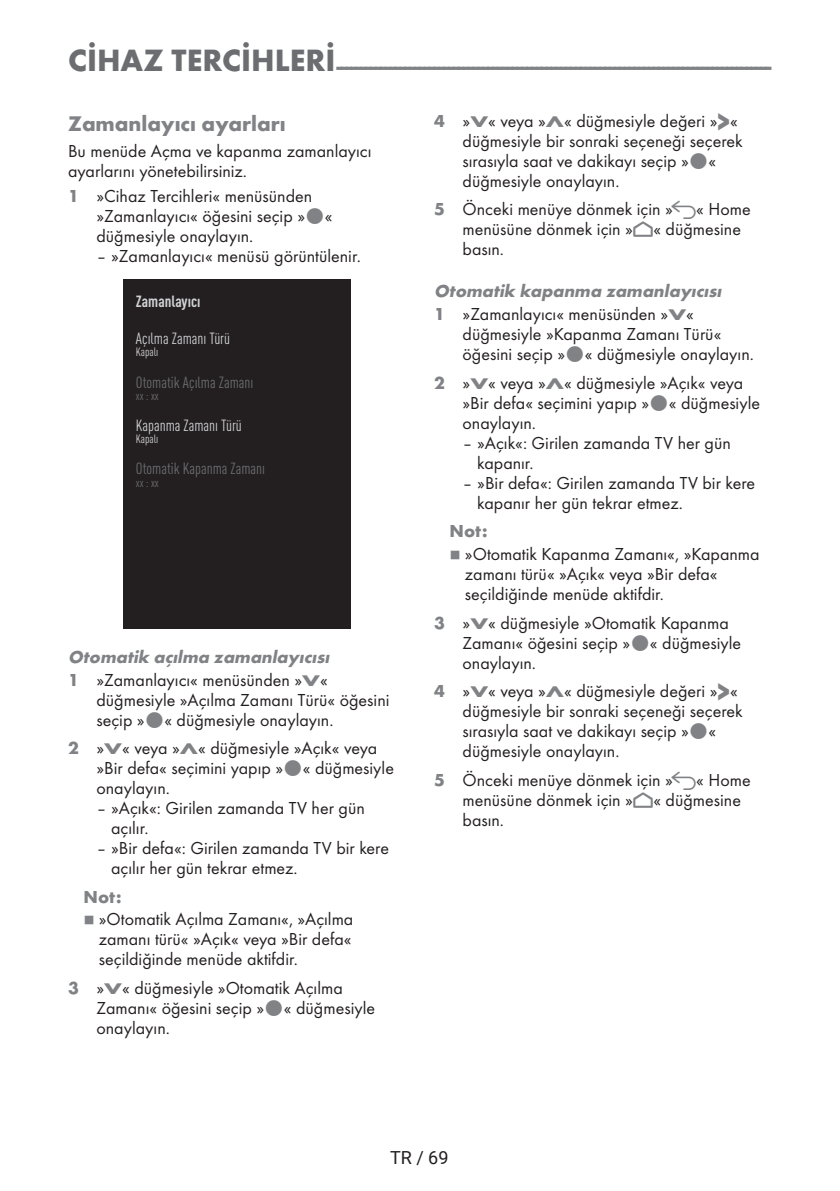
<style>
.page{position:relative;width:840px;height:1191px;background:#fff}
.page>*{position:absolute;margin:0;border:0;box-sizing:border-box;transform-origin:0 0}
.t1{font:700 24px "Futura TOT";color:#808285}
.t2{font:700 22px "Futura TOT";color:#808285}
.t3{font:18px/20px "Futura TOT Boo";color:#231f20}
.t4{font:italic 700 18px "Futura TOT";color:#808285}
.t5{font:700 18px "Futura TOT";letter-spacing:.005em;color:#808285}
.t6{font:18px "Roboto";color:#231f20}
.t7{font:condensed 16px "DIN Pro";color:#6c6d70}
.t8{font:condensed 16px "DIN Pro";color:#d1d2d4}
.t9{font:700 condensed 16px "DIN Pro";color:#d1d2d4}
.t10{font:condensed 12px "DIN Pro";color:#d1d2d4}
.t11{font:condensed 12px "DIN Pro";color:#6c6d70}
.t12{font:8px "Grund Son Se";color:#808285}
.s1{font-size:32px;color:#6c6d70}
.s2{font-family:"Futura TOT";font-weight:700;color:#808285}
.s3{font-family:"Futura TOT";font-weight:700;font-size:16px;color:#808285}
.s4{font-family:"Futura TOT";font-weight:700;font-size:27.2px;color:#808285}
.s5{font-family:"Arcelik TS9 Android";font-size:20px;color:#808285}
.s6{font-family:"Arcelik TS9 Android";font-size:24px;color:#808285}
</style>
<div class="page">
<div style="left:123px;top:279px;width:227px;height:350px;background:#231f20"></div>
<h1 class="t1" style="left:68px;top:51px;width:704px"><span class="s1">CİHAZ TERCİHLERİ</span>------------------------------------------------------------------------------------------</h1>
<p class="t3" style="left:462px;top:111px;width:281px;text-indent:-28px"><span class="s2">4</span> »<span class="s3">V</span>« veya »<span class="s3">Λ</span>« düğmesiyle değeri »<span class="s4">&gt;</span>« düğmesiyle bir sonraki seçeneği seçerek sırasıyla saat ve dakikayı seçip » « düğmesiyle onaylayın.</p>
<p class="t3" style="left:462px;top:199px;width:289px;text-indent:-28px"><span class="s2">5</span> Önceki menüye dönmek için » <span class="s5">r</span>« Home menüsüne dönmek için »<span class="s6">p</span>« düğmesine basın.</p>
<p class="t4" style="left:434px;top:280px;width:292px">Otomatik kapanma zamanlayıcısı</p>
<p class="t3" style="left:462px;top:304px;width:293px;text-indent:-28px"><span class="s2">1</span> »Zamanlayıcı« menüsünden »<span class="s3">V</span>« düğmesiyle »Kapanma Zamanı Türü« öğesini seçip » « düğmesiyle onaylayın.</p>
<p class="t3" style="left:462px;top:372px;width:299px;text-indent:-28px"><span class="s2">2</span> »<span class="s3">V</span>« veya »<span class="s3">Λ</span>« düğmesiyle »Açık« veya »Bir defa« seçimini yapıp » « düğmesiyle onaylayın.</p>
<p class="t3" style="left:477px;top:432px;width:255px;text-indent:-15px">– »Açık«: Girilen zamanda TV her gün kapanır.</p>
<p class="t3" style="left:477px;top:472px;width:279px;text-indent:-15px">– »Bir defa«: Girilen zamanda TV bir kere kapanır her gün tekrar etmez.</p>
<p class="t5" style="left:449px;top:520px;width:40px">Not:</p>
<p class="t12" style="left:449px;top:551px;width:13px">7</p>
<p class="t3" style="left:464px;top:544px;width:296px">»Otomatik Kapanma Zamanı«, »Kapanma zamanı türü« »Açık« veya »Bir defa« seçildiğinde menüde aktifdir.</p>
<p class="t3" style="left:462px;top:612px;width:280px;text-indent:-28px"><span class="s2">3</span> »<span class="s3">V</span>« düğmesiyle »Otomatik Kapanma<br>Zamanı« öğesini seçip » « düğmesiyle onaylayın.</p>
<p class="t3" style="left:462px;top:681px;width:281px;text-indent:-28px"><span class="s2">4</span> »<span class="s3">V</span>« veya »<span class="s3">Λ</span>« düğmesiyle değeri »<span class="s4">&gt;</span>« düğmesiyle bir sonraki seçeneği seçerek sırasıyla saat ve dakikayı seçip » « düğmesiyle onaylayın.</p>
<p class="t3" style="left:462px;top:769px;width:289px;text-indent:-28px"><span class="s2">5</span> Önceki menüye dönmek için » <span class="s5">r</span>« Home menüsüne dönmek için »<span class="s6">p</span>« düğmesine basın.</p>
<p class="t2" style="left:68px;top:110px;width:219px">Zamanlayıcı ayarları</p>
<p class="t3" style="left:68px;top:140px;width:305px">Bu menüde Açma ve kapanma zamanlayıcı ayarlarını yönetebilirsiniz.</p>
<p class="t3" style="left:96px;top:186px;width:237px;text-indent:-28px"><span class="s2">1</span> »Cihaz Tercihleri« menüsünden »Zamanlayıcı« öğesini seçip » « düğmesiyle onaylayın.</p>
<p class="t3" style="left:96px;top:246px;width:266px">– »Zamanlayıcı« menüsü görüntülenir.</p>
<p class="t9" style="left:136px;top:290px;width:66px">Zamanlayıcı</p>
<p class="t8" style="left:136px;top:327px;width:96px">Açılma Zamanı Türü</p>
<p class="t10" style="left:136px;top:343px;width:24px">Kapalı</p>
<p class="t7" style="left:136px;top:370px;width:119px">Otomatik Açılma Zamanı</p>
<p class="t11" style="left:136px;top:387px;width:24px">xx : xx</p>
<p class="t8" style="left:136px;top:414px;width:107px">Kapanma Zamanı Türü</p>
<p class="t10" style="left:136px;top:430px;width:24px">Kapalı</p>
<p class="t7" style="left:136px;top:457px;width:130px">Otomatik Kapanma Zamanı</p>
<p class="t11" style="left:136px;top:473px;width:24px">xx : xx</p>
<p class="t4" style="left:68px;top:645px;width:266px">Otomatik açılma zamanlayıcısı</p>
<p class="t3" style="left:96px;top:669px;width:294px;text-indent:-28px"><span class="s2">1</span> »Zamanlayıcı« menüsünden »<span class="s3">V</span>« düğmesiyle »Açılma Zamanı Türü« öğesini seçip » « düğmesiyle onaylayın.</p>
<p class="t3" style="left:96px;top:738px;width:299px;text-indent:-28px"><span class="s2">2</span> »<span class="s3">V</span>« veya »<span class="s3">Λ</span>« düğmesiyle »Açık« veya »Bir defa« seçimini yapıp » « düğmesiyle onaylayın.</p>
<p class="t3" style="left:111px;top:798px;width:255px;text-indent:-15px">– »Açık«: Girilen zamanda TV her gün açılır.</p>
<p class="t3" style="left:111px;top:838px;width:279px;text-indent:-15px">– »Bir defa«: Girilen zamanda TV bir kere açılır her gün tekrar etmez.</p>
<p class="t5" style="left:83px;top:885px;width:40px">Not:</p>
<p class="t12" style="left:83px;top:916px;width:13px">7</p>
<p class="t3" style="left:99px;top:909px;width:256px;text-align:justify">»Otomatik Açılma Zamanı«, »Açılma zamanı türü« »Açık« veya »Bir defa« seçildiğinde menüde aktifdir.</p>
<p class="t3" style="left:96px;top:978px;width:280px;text-indent:-28px"><span class="s2">3</span> »<span class="s3">V</span>« düğmesiyle »Otomatik Açılma<br>Zamanı« öğesini seçip » « düğmesiyle onaylayın.</p>
<p class="t6" style="left:390px;top:1144px;width:60px">TR / 69</p>
</div>
